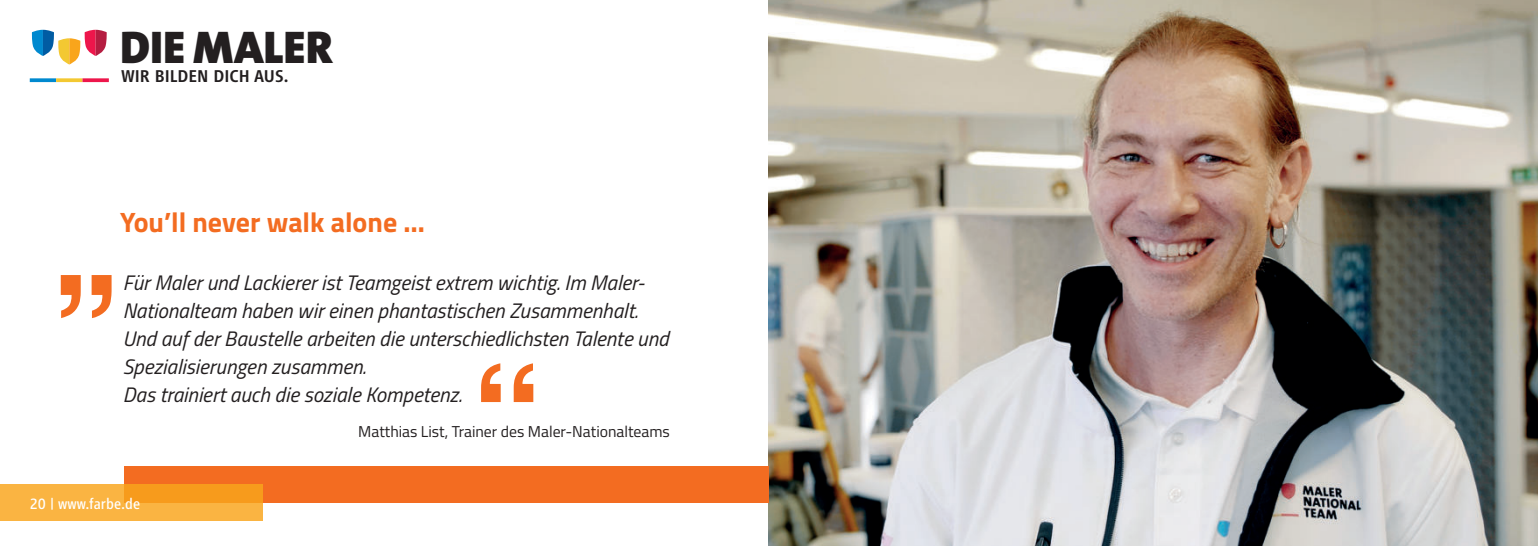
<style>
.page{position:relative;width:1538px;height:546px;background:#fff}
.page>*{position:absolute;margin:0;border:0;box-sizing:border-box;transform-origin:0 0}
.t1{font:900 46.2px "The Sans";color:#231f20}
.t2{font:700 28px "Titillium Web";color:#f36c21}
.t3{font:italic 21px/28px "Titillium Web";color:#231f20}
.t4{font:500 17.68px "Vialog LT";color:#231f20}
.t5{font:15.75px "Titillium Web";color:#231f20}
.t6{font:15.75px "Vialog LT";color:#fff}
</style>
<div class="page">
<img style="left:768px;top:0;width:769px;height:546px">
<svg style="left:32px;top:30px;width:75px;height:34px"></svg>
<svg style="left:30px;top:78px;width:26px;height:4px"></svg>
<svg style="left:56px;top:78px;width:26px;height:4px"></svg>
<svg style="left:82px;top:78px;width:27px;height:4px"></svg>
<div style="left:124px;top:466px;width:645px;height:37px;background:#f36c21"></div>
<svg style="left:0;top:484px;width:263px;height:37px;background:#f9ad37"></svg>
<svg style="left:61px;top:275px;width:51px;height:43px"></svg>
<svg style="left:481px;top:363px;width:52px;height:39px"></svg>
<h1 class="t1" style="left:120px;top:20px;width:214px">DIE MALER</h1>
<p class="t4" style="left:121px;top:70px;width:169px">WIR BILDEN DICH AUS.</p>
<h2 class="t2" style="left:120px;top:212px;width:306px">You’ll never walk alone …</h2>
<p class="t3" style="left:123px;top:271px;width:547px">Für Maler und Lackierer ist Teamgeist extrem wichtig. Im Maler-Nationalteam haben wir einen phantastischen Zusammenhalt.<br>Und auf der Baustelle arbeiten die unterschiedlichsten Talente und Spezialisierungen zusammen.<br>Das trainiert auch die soziale Kompetenz.</p>
<p class="t6" style="left:30px;top:494px;width:112px">20 | www.farbe.de</p>
<p class="t5" style="left:358px;top:426px;width:313px">Matthias List, Trainer des Maler-Nationalteams</p>
</div>
